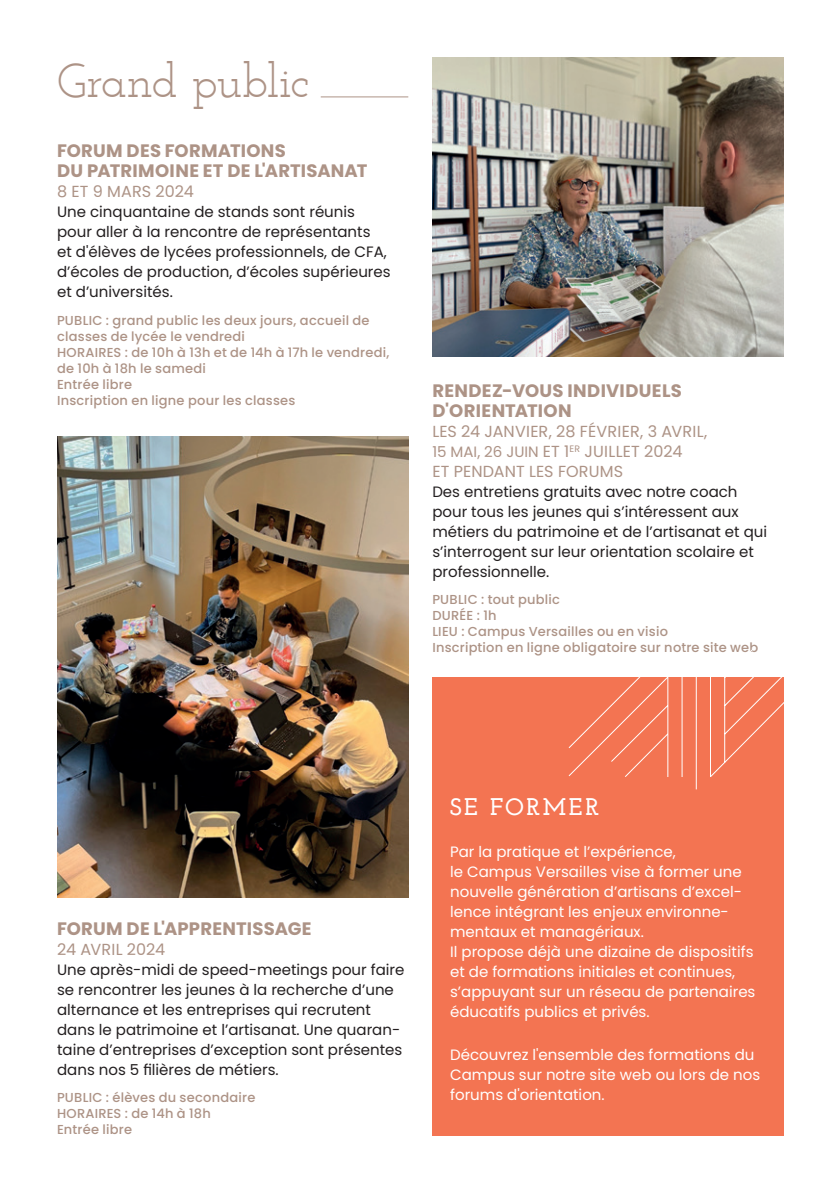
<style>
.page{position:relative;width:840px;height:1191px;background:#fff}
.page>*{position:absolute;margin:0;border:0;box-sizing:border-box;transform-origin:0 0}
.t1{font:48px "Josefin Slab";letter-spacing:-.025em;color:#ad9386}
.t2{font:700 24px "Josefin Slab";letter-spacing:.105em;color:#fff}
.t3{font:700 18px/20px "Poppins";letter-spacing:.015em;color:#ad9386}
.t4{font:16px/20px "Poppins";letter-spacing:.005em;color:#ad9386}
.t5{font:15px/20px "Poppins";color:#231f20}
.t6{font:15px/20px "Poppins";color:#fff}
.t7{font:500 13px/16px "Poppins";letter-spacing:.015em;color:#ad9386}
.s1{font-size:15px}
</style>
<div class="page">
<div style="left:432px;top:677px;width:351px;height:458px;background:#f37452"></div>
<hr style="left:320px;top:96px;width:88px;height:1px;background:#ad9386">
<img style="left:57px;top:437px;width:351px;height:460px">
<img style="left:432px;top:57px;width:351px;height:300px">
<svg style="left:568px;top:677px;width:216px;height:113px"></svg>
<h1 class="t1" style="left:57px;top:53px;width:254px">Grand public</h1>
<p class="t3" style="left:57px;top:141px;width:312px">FORUM DES FORMATIONS<br>DU PATRIMOINE ET DE L'ARTISANAT</p>
<p class="t4" style="left:57px;top:182px;width:138px">8 ET 9 MARS 2024</p>
<p class="t5" style="left:57px;top:202px;width:335px">Une cinquantaine de stands sont réunis pour aller à la rencontre de représentants<br>et d'élèves de lycées professionnels, de CFA, d’écoles de production, d’écoles supérieures et d’universités.</p>
<p class="t7" style="left:57px;top:312px;width:334px">PUBLIC : grand public les deux jours, accueil de classes de lycée le vendredi<br>HORAIRES : de 10h à 13h et de 14h à 17h le vendredi, de 10h à 18h le samedi<br>Entrée libre<br>Inscription en ligne pour les classes</p>
<p class="t3" style="left:432px;top:381px;width:251px">RENDEZ-VOUS INDIVIDUELS<br>D'ORIENTATION</p>
<p class="t4" style="left:432px;top:421px;width:276px">LES 24 JANVIER, 28 FÉVRIER, 3 AVRIL,<br><span class="s1">15 MAI, 26 JUIN</span> ET 1<sup>ER</sup> JUILLET 2024<br>ET PENDANT LES FORUMS</p>
<p class="t5" style="left:432px;top:482px;width:336px">Des entretiens gratuits avec notre coach pour tous les jeunes qui s’intéressent aux métiers du patrimoine et de l’artisanat et qui s’interrogent sur leur orientation scolaire et professionnelle.</p>
<p class="t7" style="left:432px;top:592px;width:327px">PUBLIC : tout public<br>DURÉE : 1h<br>LIEU : Campus Versailles ou en visio<br>Inscription en ligne obligatoire sur notre site web</p>
<p class="t3" style="left:57px;top:918px;width:256px">FORUM DE L'APPRENTISSAGE</p>
<p class="t4" style="left:57px;top:939px;width:110px">24 AVRIL 2024</p>
<p class="t5" style="left:57px;top:959px;width:349px">Une après-midi de speed-meetings pour faire se rencontrer les jeunes à la recherche d’une alternance et les entreprises qui recrutent dans le patrimoine et l’artisanat. Une quaran&shy;taine d’entreprises d’exception sont présentes dans nos 5 filières de métiers.</p>
<p class="t7" style="left:57px;top:1089px;width:200px">PUBLIC : élèves du secondaire<br>HORAIRES : de 14h à 18h<br>Entrée libre</p>
<h2 class="t2" style="left:450px;top:793px;width:150px">SE FORMER</h2>
<p class="t6" style="left:450px;top:842px;width:307px">Par la pratique et l’expérience,<br>le Campus Versailles vise à former une nouvelle génération d’artisans d’excel&shy;lence intégrant les enjeux environne&shy;mentaux et managériaux.<br>Il propose déjà une dizaine de dispositifs et de formations initiales et continues, s’appuyant sur un réseau de partenaires éducatifs publics et privés.</p>
<p class="t6" style="left:450px;top:1044px;width:311px">Découvrez l'ensemble des formations du<br>Campus sur notre site web ou lors de nos forums d'orientation.</p>
</div>
